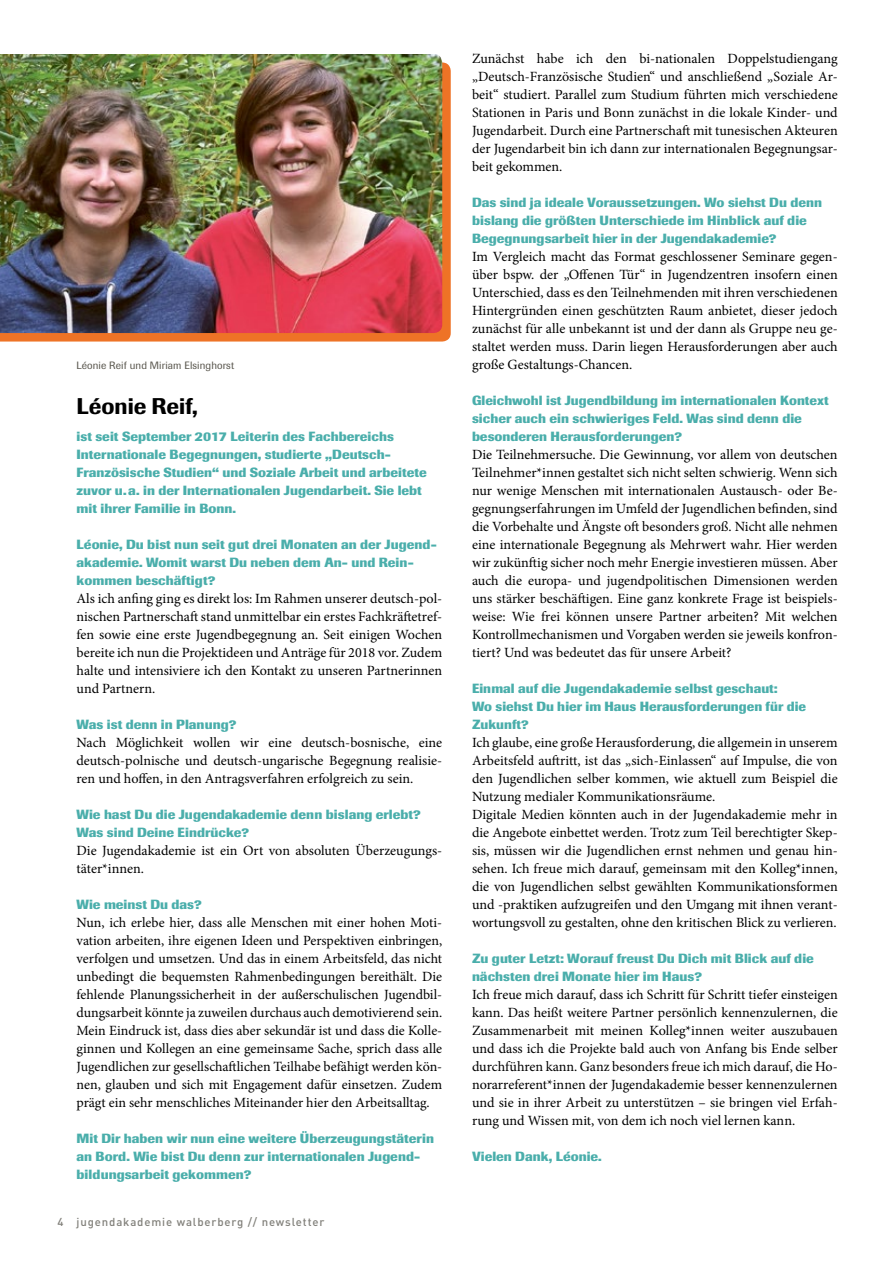
<style>
.page{position:relative;width:893px;height:1263px;background:#fff}
.page>*{position:absolute;margin:0;border:0;box-sizing:border-box;transform-origin:0 0}
.t1{font:500 22.5px "Supersonic BSK";color:#000}
.t2{font:14.1px/18px "Minion Pro";color:#000;text-align:justify}
.t3{font:700 13.2px/18px "Supersonic BSK";color:#4aaeab}
.t4{font:500 11.4px "DIN";letter-spacing:.075em;color:#81807a}
.t5{font:10.5px "Supersonic BSK";letter-spacing:.01em;color:#57544b}
</style>
<div class="page">
<svg style="left:0;top:63px;width:451px;height:279px;background:#ed7930"></svg>
<img style="left:0;top:54px;width:442px;height:279px">
<p class="t5" style="left:77px;top:359px;width:159px">Léonie Reif und Miriam Elsinghorst</p>
<h1 class="t1" style="left:77px;top:393px;width:123px">Léonie Reif,</h1>
<p class="t3" style="left:77px;top:427px;width:352px">ist seit September 2017 Leiterin des Fachbereichs Internationale Begegnungen, studierte „Deutsch-- Französische Studien“ und Soziale Arbeit und arbeitete zuvor u.a. in der Internationalen Jugendarbeit. Sie lebt mit ihrer Familie in Bonn.</p>
<p class="t3" style="left:77px;top:535px;width:362px">Léonie, Du bist nun seit gut drei Monaten an der Jugend&shy;akademie. Womit warst Du neben dem An- und Rein&shy;kommen beschäftigt?</p>
<p class="t2" style="left:77px;top:590px;width:367px">Als ich anfing ging es direkt los: Im Rahmen unserer deutsch-pol&shy;nischen Partnerschaft stand unmittelbar ein erstes Fachkräftetref&shy;fen sowie eine erste Jugendbegegnung an. Seit einigen Wochen bereite ich nun die Projektideen und Anträge für 2018 vor. Zudem halte und intensiviere ich den Kontakt zu unseren Partnerinnen und Partnern.</p>
<p class="t3" style="left:77px;top:715px;width:161px">Was ist denn in Planung?</p>
<p class="t2" style="left:77px;top:734px;width:367px">Nach Möglichkeit wollen wir eine deutsch-bosnische, eine deutsch-polnische und deutsch-ungarische Begegnung realisie&shy;ren und hoffen, in den Antragsverfahren erfolgreich zu sein.</p>
<p class="t3" style="left:77px;top:805px;width:346px">Wie hast Du die Jugendakademie denn bislang erlebt?<br>Was sind Deine Eindrücke?</p>
<p class="t2" style="left:77px;top:842px;width:366px">Die Jugendakademie ist ein Ort von absoluten Überzeugungs&shy;täter*innen.</p>
<p class="t3" style="left:77px;top:895px;width:127px">Wie meinst Du das?</p>
<p class="t2" style="left:77px;top:914px;width:367px">Nun, ich erlebe hier, dass alle Menschen mit einer hohen Moti&shy;vation arbeiten, ihre eigenen Ideen und Perspektiven einbringen, verfolgen und umsetzen. Und das in einem Arbeitsfeld, das nicht unbedingt die bequemsten Rahmenbedingungen bereithält. Die fehlende Planungssicherheit in der außerschulischen Jugendbil&shy;dungsarbeit könnte ja zuweilen durchaus auch demotivierend sein.<br>Mein Eindruck ist, dass dies aber sekundär ist und dass die Kolle&shy;ginnen und Kollegen an eine gemeinsame Sache, sprich dass alle Jugendlichen zur gesellschaftlichen Teilhabe befähigt werden kön&shy;nen, glauben und sich mit Engagement dafür einsetzen. Zudem prägt ein sehr menschliches Miteinander hier den Arbeitsalltag.</p>
<p class="t3" style="left:77px;top:1129px;width:359px">Mit Dir haben wir nun eine weitere Überzeugungstäterin an Bord. Wie bist Du denn zur internationalen Jugend&shy;bildungsarbeit gekommen?</p>
<p class="t4" style="left:57px;top:1214px;width:268px">4 jugendakademie walberberg // newsletter</p>
<p class="t2" style="left:472px;top:50px;width:367px">Zunächst habe ich den bi-nationalen Doppelstudiengang „Deutsch-Französische Studien“ und anschließend „Soziale Ar&shy;beit“ studiert. Parallel zum Studium führten mich verschiedene Stationen in Paris und Bonn zunächst in die lokale Kinder- und Jugendarbeit. Durch eine Partnerschaft mit tunesischen Akteuren der Jugendarbeit bin ich dann zur internationalen Begegnungsar&shy;beit gekommen.</p>
<p class="t3" style="left:472px;top:193px;width:352px">Das sind ja ideale Voraussetzungen. Wo siehst Du denn bislang die größten Unterschiede im Hinblick auf die<br>Begegnungsarbeit hier in der Jugendakademie?</p>
<p class="t2" style="left:472px;top:248px;width:367px">Im Vergleich macht das Format geschlossener Seminare gegen&shy;über bspw. der „Offenen Tür“ in Jugendzentren insofern einen Unterschied, dass es den Teilnehmenden mit ihren verschiedenen Hintergründen einen geschützten Raum anbietet, dieser jedoch zunächst für alle unbekannt ist und der dann als Gruppe neu ge&shy;staltet werden muss. Darin liegen Herausforderungen aber auch große Gestaltungs-Chancen.</p>
<p class="t3" style="left:472px;top:391px;width:358px">Gleichwohl ist Jugendbildung im internationalen Kontext sicher auch ein schwieriges Feld. Was sind denn die besonderen Herausforderungen?</p>
<p class="t2" style="left:472px;top:446px;width:367px">Die Teilnehmersuche. Die Gewinnung, vor allem von deutschen Teilnehmer*innen gestaltet sich nicht selten schwierig. Wenn sich nur wenige Menschen mit internationalen Austausch- oder Be&shy;gegnungserfahrungen im Umfeld der Jugendlichen befinden, sind die Vorbehalte und Ängste oft besonders groß. Nicht alle nehmen eine internationale Begegnung als Mehrwert wahr. Hier werden wir zukünftig sicher noch mehr Energie investieren müssen. Aber auch die europa- und jugendpolitischen Dimensionen werden uns stärker beschäftigen. Eine ganz konkrete Frage ist beispiels&shy;weise: Wie frei können unsere Partner arbeiten? Mit welchen Kontrollmechanismen und Vorgaben werden sie jeweils konfron&shy;tiert? Und was bedeutet das für unsere Arbeit?</p>
<p class="t3" style="left:472px;top:679px;width:336px">Einmal auf die Jugendakademie selbst geschaut:<br>Wo siehst Du hier im Haus Herausforderungen für die<br>Zukunft?</p>
<p class="t2" style="left:472px;top:734px;width:367px;text-align:left">Ich glaube, eine große Herausforderung, die allgemein in unserem Arbeitsfeld auftritt, ist das „sich-Einlassen“ auf Impulse, die von den Jugendlichen selber kommen, wie aktuell zum Beispiel die Nutzung medialer Kommunikationsräume.<br>Digitale Medien könnten auch in der Jugendakademie mehr in die Angebote einbettet werden. Trotz zum Teil berechtigter Skep&shy;sis, müssen wir die Jugendlichen ernst nehmen und genau hin&shy;sehen. Ich freue mich darauf, gemeinsam mit den Kolleg*innen, die von Jugendlichen selbst gewählten Kommunikationsformen und -praktiken aufzugreifen und den Umgang mit ihnen verant&shy;wortungsvoll zu gestalten, ohne den kritischen Blick zu verlieren.</p>
<p class="t3" style="left:472px;top:949px;width:343px">Zu guter Letzt: Worauf freust Du Dich mit Blick auf die nächsten drei Monate hier im Haus?</p>
<p class="t2" style="left:472px;top:986px;width:367px">Ich freue mich darauf, dass ich Schritt für Schritt tiefer einsteigen kann. Das heißt weitere Partner persönlich kennenzulernen, die Zusammenarbeit mit meinen Kolleg*innen weiter auszubauen und dass ich die Projekte bald auch von Anfang bis Ende selber durchführen kann. Ganz besonders freue ich mich darauf, die Ho&shy;norarreferent*innen der Jugendakademie besser kennenzulernen und sie in ihrer Arbeit zu unterstützen – sie bringen viel Erfah&shy;rung und Wissen mit, von dem ich noch viel lernen kann.</p>
<p class="t3" style="left:472px;top:1147px;width:131px">Vielen Dank, Léonie.</p>
</div>
